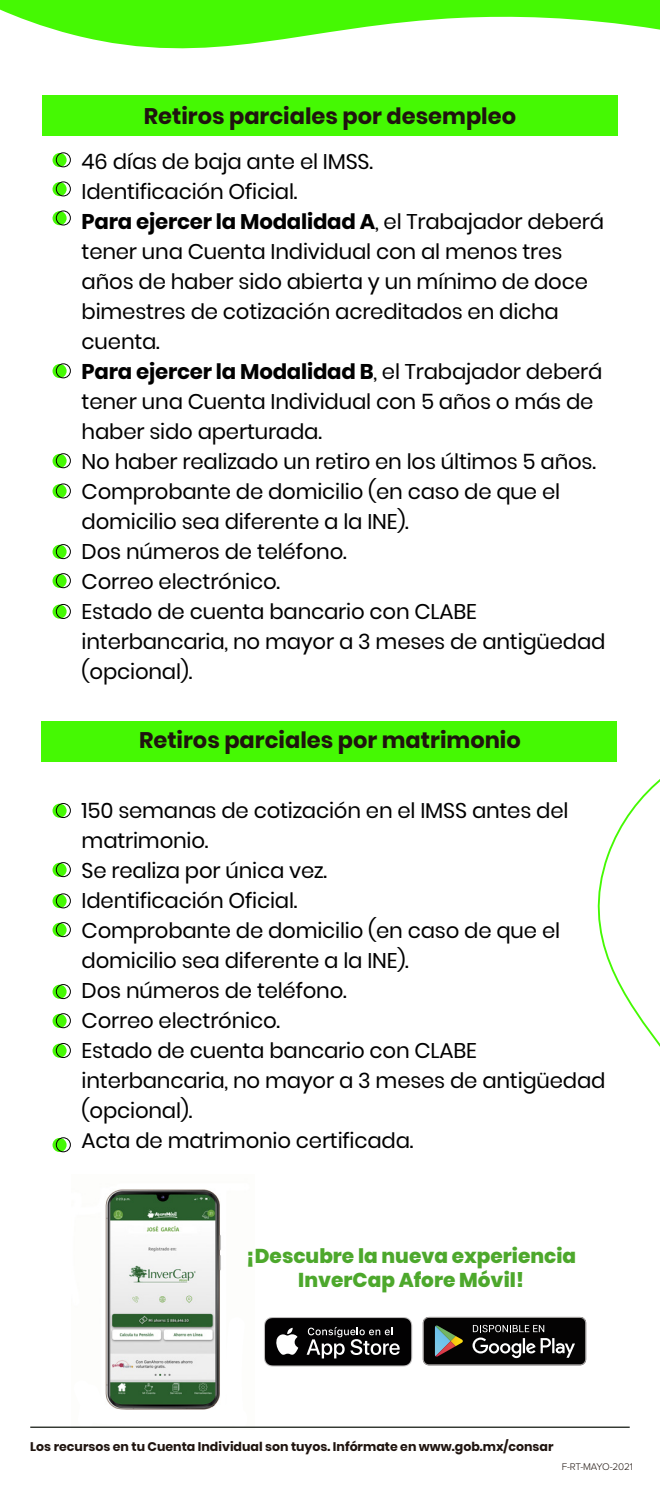
<style>
.page{position:relative;width:660px;height:1489px;background:#fff}
.page>*{position:absolute;margin:0;border:0;box-sizing:border-box;transform-origin:0 0}
.t1{font:700 22.5px "Poppins";color:#1f140f}
.t2{font:21.25px/30px "Poppins";letter-spacing:-.01em;color:#000}
.t3{font:800 20px/24px "Poppins";color:#4da82c;text-align:center}
.t4{font:700 12.5px "Poppins";color:#1f140f}
.t5{font:300 10px "Proxima Nova";letter-spacing:-.015em;color:#1f140f}
.s1{font-weight:700}
</style>
<div class="page">
<img style="left:71px;top:1189px;width:183px;height:239px">
<svg style="left:73px;top:1316px;width:174px;height:112px"></svg>
<svg style="left:422px;top:1316px;width:163px;height:49px"></svg>
<svg style="left:264px;top:1317px;width:148px;height:49px"></svg>
<div style="left:41px;top:722px;width:575px;height:40px;background:#45f903"></div>
<div style="left:42px;top:96px;width:575px;height:40px;background:#45f903"></div>
<hr style="left:30px;top:1426px;width:599px;height:1px;background:#121710">
<svg style="left:52px;top:153px;width:15px;height:14px"></svg>
<div style="left:56px;top:152px;width:15px;height:15px;border:1px solid #000;border-radius:50%"></div>
<svg style="left:52px;top:182px;width:15px;height:14px"></svg>
<div style="left:56px;top:181px;width:15px;height:16px;border:1px solid #000;border-radius:50%"></div>
<svg style="left:52px;top:211px;width:15px;height:14px"></svg>
<div style="left:56px;top:210px;width:15px;height:16px;border:1px solid #000;border-radius:50%"></div>
<svg style="left:52px;top:364px;width:15px;height:14px"></svg>
<div style="left:56px;top:363px;width:15px;height:15px;border:1px solid #000;border-radius:50%"></div>
<svg style="left:52px;top:454px;width:15px;height:14px"></svg>
<div style="left:56px;top:453px;width:15px;height:15px;border:1px solid #000;border-radius:50%"></div>
<svg style="left:52px;top:484px;width:15px;height:14px"></svg>
<div style="left:56px;top:483px;width:15px;height:15px;border:1px solid #000;border-radius:50%"></div>
<svg style="left:52px;top:544px;width:15px;height:15px"></svg>
<div style="left:56px;top:544px;width:15px;height:15px;border:1px solid #000;border-radius:50%"></div>
<svg style="left:52px;top:574px;width:15px;height:14px"></svg>
<div style="left:56px;top:573px;width:15px;height:15px;border:1px solid #000;border-radius:50%"></div>
<svg style="left:52px;top:803px;width:15px;height:15px"></svg>
<div style="left:56px;top:803px;width:15px;height:15px;border:1px solid #000;border-radius:50%"></div>
<svg style="left:52px;top:862px;width:15px;height:15px"></svg>
<div style="left:56px;top:862px;width:15px;height:15px;border:1px solid #000;border-radius:50%"></div>
<svg style="left:52px;top:894px;width:15px;height:14px"></svg>
<div style="left:56px;top:893px;width:15px;height:15px;border:1px solid #000;border-radius:50%"></div>
<svg style="left:52px;top:922px;width:15px;height:15px"></svg>
<div style="left:56px;top:922px;width:15px;height:15px;border:1px solid #000;border-radius:50%"></div>
<svg style="left:52px;top:984px;width:15px;height:15px"></svg>
<div style="left:56px;top:984px;width:15px;height:15px;border:1px solid #000;border-radius:50%"></div>
<svg style="left:52px;top:1013px;width:15px;height:15px"></svg>
<div style="left:56px;top:1013px;width:15px;height:15px;border:1px solid #000;border-radius:50%"></div>
<svg style="left:52px;top:1043px;width:15px;height:14px"></svg>
<div style="left:56px;top:1043px;width:15px;height:15px;border:1px solid #000;border-radius:50%"></div>
<svg style="left:52px;top:1137px;width:15px;height:15px"></svg>
<div style="left:56px;top:1137px;width:15px;height:15px;border:1px solid #000;border-radius:50%"></div>
<svg style="left:52px;top:604px;width:15px;height:15px"></svg>
<div style="left:56px;top:604px;width:15px;height:15px;border:1px solid #000;border-radius:50%"></div>
<svg style="left:0;top:0;width:659px;height:49px;fill:#45f903"></svg>
<svg style="left:597px;top:780px;width:62px;height:266px"></svg>
<p class="t1" style="left:144px;top:103px;width:373px">Retiros parciales por desempleo</p>
<p class="t2" style="left:82px;top:146px;width:525px">46 días de baja ante el IMSS.<br>Identificación Oficial.<br><span class="s1">Para ejercer la Modalidad A</span>, el Trabajador deberá tener una Cuenta Individual con al menos tres años de haber sido abierta y un mínimo de doce bimestres de cotización acreditados en dicha cuenta.<br><span class="s1">Para ejercer la Modalidad B</span>, el Trabajador deberá tener una Cuenta Individual con 5 años o más de haber sido aperturada.<br>No haber realizado un retiro en los últimos 5 años.<br>Comprobante de domicilio (en caso de que el domicilio sea diferente a la INE).<br>Dos números de teléfono.<br>Correo electrónico.<br>Estado de cuenta bancario con CLABE interbancaria, no mayor a 3 meses de antigüedad (opcional).</p>
<p class="t1" style="left:139px;top:727px;width:383px">Retiros parciales por matrimonio</p>
<p class="t2" style="left:82px;top:795px;width:525px">150 semanas de cotización en el IMSS antes del matrimonio.<br>Se realiza por única vez.<br>Identificación Oficial.<br>Comprobante de domicilio (en caso de que el domicilio sea diferente a la INE).<br>Dos números de teléfono.<br>Correo electrónico.<br>Estado de cuenta bancario con CLABE interbancaria, no mayor a 3 meses de antigüedad (opcional).<br>Acta de matrimonio certificada.</p>
<p class="t3" style="left:246px;top:1243px;width:331px">¡Descubre la nueva experiencia<br>InverCap Afore Móvil!</p>
<p class="t4" style="left:30px;top:1438px;width:524px">Los recursos en tu Cuenta Individual son tuyos. Infórmate en www.gob.mx/consar</p>
<p class="t5" style="left:561px;top:1461px;width:73px">F-RT-MAYO-2021</p>
</div>
